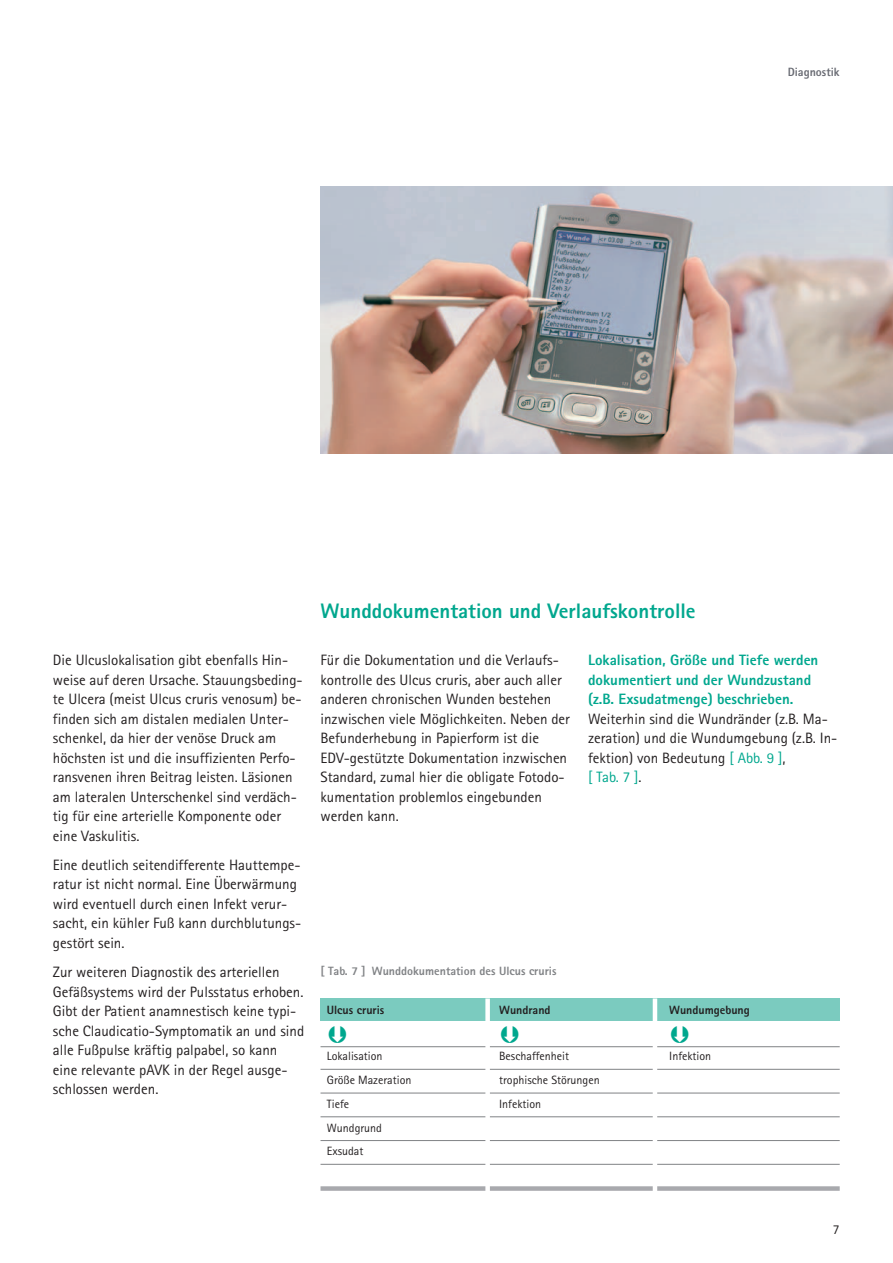
<style>
.page{position:relative;width:893px;height:1263px;background:#fff}
.page>*{position:absolute;margin:0;border:0;box-sizing:border-box;transform-origin:0 0}
.t1{font:800 21px "Rotis Sans Serif";color:#00a78e}
.t2{font:15px/19.5px "Rotis Sans Serif";color:#231f20}
.t3{font:800 15px/19.5px "Rotis Sans Serif";color:#00a78e}
.t4{font:13.5px "Rotis Sans Serif";color:#231f20}
.t5{font:12px/23.7px "Rotis Sans Serif";color:#231f20}
.t6{font:800 12px "Rotis Sans Serif";color:#808285}
.t7{font:800 12px "Rotis Sans Serif";color:#231f20}
.t8{font:800 12px "Rotis Sans Serif";color:#696b73}
.s1{color:#00a78e}
</style>
<div class="page">
<img style="left:320px;top:186px;width:572px;height:268px">
<hr style="left:320px;top:1046px;width:520px;height:1px;background:#808285">
<hr style="left:320px;top:1069px;width:520px;height:1px;background:#808285">
<hr style="left:320px;top:1093px;width:520px;height:1px;background:#808285">
<hr style="left:320px;top:1116px;width:520px;height:1px;background:#808285">
<hr style="left:320px;top:1140px;width:520px;height:1px;background:#808285">
<hr style="left:320px;top:1164px;width:520px;height:1px;background:#808285">
<div style="left:320px;top:998px;width:520px;height:23px;background:#7bcbbf"></div>
<div style="left:320px;top:1186px;width:520px;height:5px;background:#a8a9ad"></div>
<div style="left:485px;top:998px;width:5px;height:194px;background:#fff"></div>
<hr style="left:653px;top:998px;width:4px;height:194px;background:#fff">
<p class="t8" style="left:788px;top:68px;width:53px">Diagnostik</p>
<p class="t2" style="left:53px;top:652px;width:251px">Die Ulcuslokalisation gibt ebenfalls Hin&shy;wei se auf deren Ursache. Stauungsbeding - te Ulcera (meist Ulcus cruris venosum) be&shy;finden sich am distalen medialen Unter&shy;schenkel, da hier der venöse Druck am höchs ten ist und die insuffizienten Perfo&shy;ransvenen ihren Beitrag leisten. Läsionen am lateralen Unterschenkel sind verdäch&shy;tig für eine arterielle Komponente oder eine Vaskulitis.</p>
<p class="t2" style="left:53px;top:857px;width:250px">Eine deutlich seitendifferente Hauttempe&shy;ratur ist nicht normal. Eine Überwärmung wird eventuell durch einen Infekt verur&shy;sacht, ein kühler Fuß kann durchblutungs&shy;gestört sein.</p>
<p class="t2" style="left:53px;top:964px;width:253px">Zur weiteren Diagnostik des arteriellen Gefäßsystems wird der Pulsstatus erhoben.<br>Gibt der Patient anamnestisch keine typi&shy;sche Claudicatio-Symptomatik an und sind alle Fußpulse kräftig palpabel, so kann eine relevante pAVK in der Regel ausge&shy;schlossen werden.</p>
<h1 class="t1" style="left:320px;top:604px;width:377px">Wunddokumentation und Verlaufskontrolle</h1>
<p class="t2" style="left:320px;top:652px;width:251px">Für die Dokumentation und die Verlaufs&shy;kontrolle des Ulcus cruris, aber auch aller anderen chronischen Wunden bestehen inzwischen viele Möglichkeiten. Neben der Befunderhebung in Papierform ist die EDV-gestützte Dokumentation inzwischen Standard, zumal hier die obligate Fotodo&shy;kumentation problemlos eingebunden werden kann.</p>
<p class="t3" style="left:588px;top:652px;width:232px">Lokalisation, Größe und Tiefe werden dokumentiert und der Wundzustand (z.B. Exsudatmenge) beschrieben.</p>
<p class="t2" style="left:588px;top:710px;width:251px">Weiterhin sind die Wundränder (z.B. Ma&shy;zeration) und die Wundumgebung (z.B. In&shy;fektion) von Bedeutung <span class="s1">[ Abb. 9 ]</span>,<br><span class="s1">[ Tab. 7 ]</span>.</p>
<p class="t6" style="left:320px;top:967px;width:237px">[ Tab. 7 ] Wunddokumentation des Ulcus cruris</p>
<p class="t7" style="left:327px;top:1005px;width:59px">Ulcus cruris</p>
<p class="t7" style="left:499px;top:1005px;width:53px">Wundrand</p>
<p class="t7" style="left:669px;top:1005px;width:82px">Wundumgebung</p>
<p class="t5" style="left:327px;top:1046px;width:57px">Lokalisation</p>
<p class="t5" style="left:499px;top:1046px;width:71px">Beschaffenheit</p>
<p class="t5" style="left:669px;top:1046px;width:43px">Infektion</p>
<p class="t5" style="left:327px;top:1069px;width:86px">Größe Mazeration</p>
<p class="t5" style="left:499px;top:1069px;width:102px">trophische Störungen</p>
<p class="t5" style="left:327px;top:1093px;width:24px">Tiefe</p>
<p class="t5" style="left:499px;top:1093px;width:43px">Infektion</p>
<p class="t5" style="left:327px;top:1117px;width:57px">Wundgrund<br>Exsudat</p>
<p class="t4" style="left:833px;top:1225px;width:8px">7</p>
</div>
